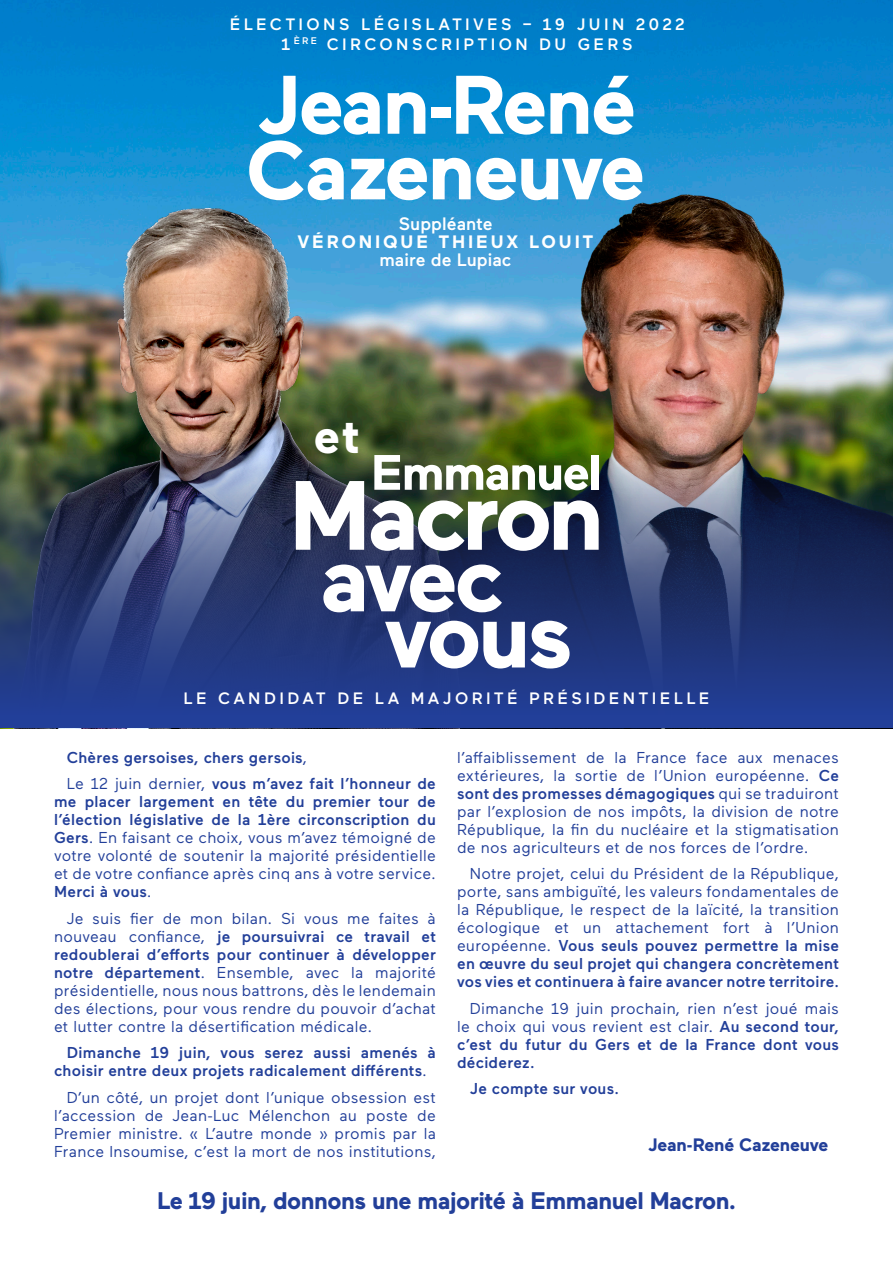
<style>
.page{position:relative;width:893px;height:1263px;background:#fff}
.page>*{position:absolute;margin:0;border:0;box-sizing:border-box;transform-origin:0 0}
.t1{font:700 82.8px "Maax";letter-spacing:-.025em;color:#fff}
.t2{font:700 48px "Maax";color:#fff}
.t3{font:700 24px "Maax";letter-spacing:-.02em;color:#223f99}
.t4{font:500 18px "Maax";color:#fff}
.t5{font:700 18px "Maax";letter-spacing:.155em;color:#fff}
.t6{font:700 18px "Maax";letter-spacing:-.01em;color:#223f99}
.t7{font:500 16.5px "Maax";letter-spacing:.205em;color:#fff}
.t8{font:15.75px/18px "Maax";letter-spacing:.02em;color:#223f99;text-align:justify}
.t9{font:500 15.75px/18px "Maax";letter-spacing:.02em;color:#223f99}
.s1{font-weight:400}
.s2{font-weight:500}
</style>
<div class="page">
<img style="left:0;top:0;width:893px;height:150px">
<img style="left:567px;top:150px;width:326px;height:294px">
<img style="left:0;top:150px;width:567px;height:294px">
<img style="left:0;top:444px;width:893px;height:284px">
<svg style="left:323px;top:564px;width:179px;height:48px"></svg>
<svg style="left:385px;top:621px;width:185px;height:47px"></svg>
<svg style="left:296px;top:455px;width:303px;height:96px"></svg>
<div style="left:591px;top:455px;width:7px;height:35px;background:#fff"></div>
<p class="t7" style="left:230px;top:13px;width:456px">ÉLECTIONS LÉGISLATIVES – 19 JUIN 2022</p>
<p class="t7" style="left:282px;top:32px;width:352px">1 <sup>ÈRE</sup> CIRCONSCRIPTION DU GERS</p>
<p class="t1" style="left:257px;top:43px;width:381px">Jean-René</p>
<p class="t1" style="left:246px;top:109px;width:401px">Cazeneuve</p>
<p class="t4" style="left:398px;top:211px;width:96px">Suppléante</p>
<p class="t5" style="left:297px;top:228px;width:297px">VÉRONIQUE THIEUX LOUIT</p>
<p class="t4" style="left:379px;top:247px;width:134px">maire de Lupiac</p>
<p class="t2" style="left:314px;top:400px;width:48px">et</p>
<p class="t7" style="left:183px;top:687px;width:527px">LE CANDIDAT DE LA MAJORITÉ PRÉSIDENTIELLE</p>
<p class="t9" style="left:67px;top:747px;width:242px">Chères gersoises, chers gersois<span class="s1">,</span></p>
<p class="t8" style="left:54px;top:774px;width:383px;text-indent:13px">Le 12 juin dernier, <span class="s2">vous m’avez fait l’honneur de me placer largement en tête du premier tour de l’élection législative de la 1ère circonscription du Gers</span>. En faisant ce choix, vous m’avez témoigné de votre volonté de soutenir la majorité présidentielle et de votre confiance après cinq ans à votre service.<br><span class="s2">Merci à vous</span>.</p>
<p class="t8" style="left:54px;top:908px;width:383px;text-indent:13px">Je suis fier de mon bilan. Si vous me faites à nouveau confiance, <span class="s2">je poursuivrai ce travail et redoublerai d’efforts pour continuer à développer notre département</span>. Ensemble, avec la majorité présidentielle, nous nous battrons, dès le lendemain des élections, pour vous rendre du pouvoir d’achat et lutter contre la désertification médicale.</p>
<p class="t9" style="left:54px;top:1043px;width:383px;text-indent:13px">Dimanche 19 juin, vous serez aussi amenés à choisir entre deux projets radicalement différents<span class="s1">.</span></p>
<p class="t8" style="left:54px;top:1087px;width:383px;text-indent:13px">D’un côté, un projet dont l’unique obsession est l’accession de Jean-Luc Mélenchon au poste de Premier ministre. « L’autre monde » promis par la France Insoumise, c’est la mort de nos institutions,</p>
<p class="t8" style="left:457px;top:747px;width:383px">l’affaiblissement de la France face aux menaces extérieures, la sortie de l’Union européenne. <span class="s2">Ce sont des promesses démagogiques</span> qui se traduiront par l’explosion de nos impôts, la division de notre République, la fin du nucléaire et la stigmatisation de nos agriculteurs et de nos forces de l’ordre.</p>
<p class="t8" style="left:457px;top:864px;width:383px;text-indent:13px">Notre projet, celui du Président de la République, porte, sans ambiguïté, les valeurs fondamentales de la République, le respect de la laïcité, la transition écologique et un attachement fort à l’Union européenne. <span class="s2">Vous seuls pouvez permettre la mise en œuvre du seul projet qui changera concrètement vos vies et continuera à faire avancer notre territoire.</span></p>
<p class="t8" style="left:457px;top:998px;width:383px;text-indent:13px">Dimanche 19 juin prochain, rien n’est joué mais le choix qui vous revient est clair. <span class="s2">Au second tour, c’est du futur du Gers et de la France dont vous déciderez.</span></p>
<p class="t9" style="left:470px;top:1079px;width:151px">Je compte sur vous.</p>
<p class="t6" style="left:648px;top:1131px;width:182px">Jean-René Cazeneuve</p>
<p class="t3" style="left:157px;top:1183px;width:580px">Le 19 juin, donnons une majorité à Emmanuel Macron.</p>
</div>
